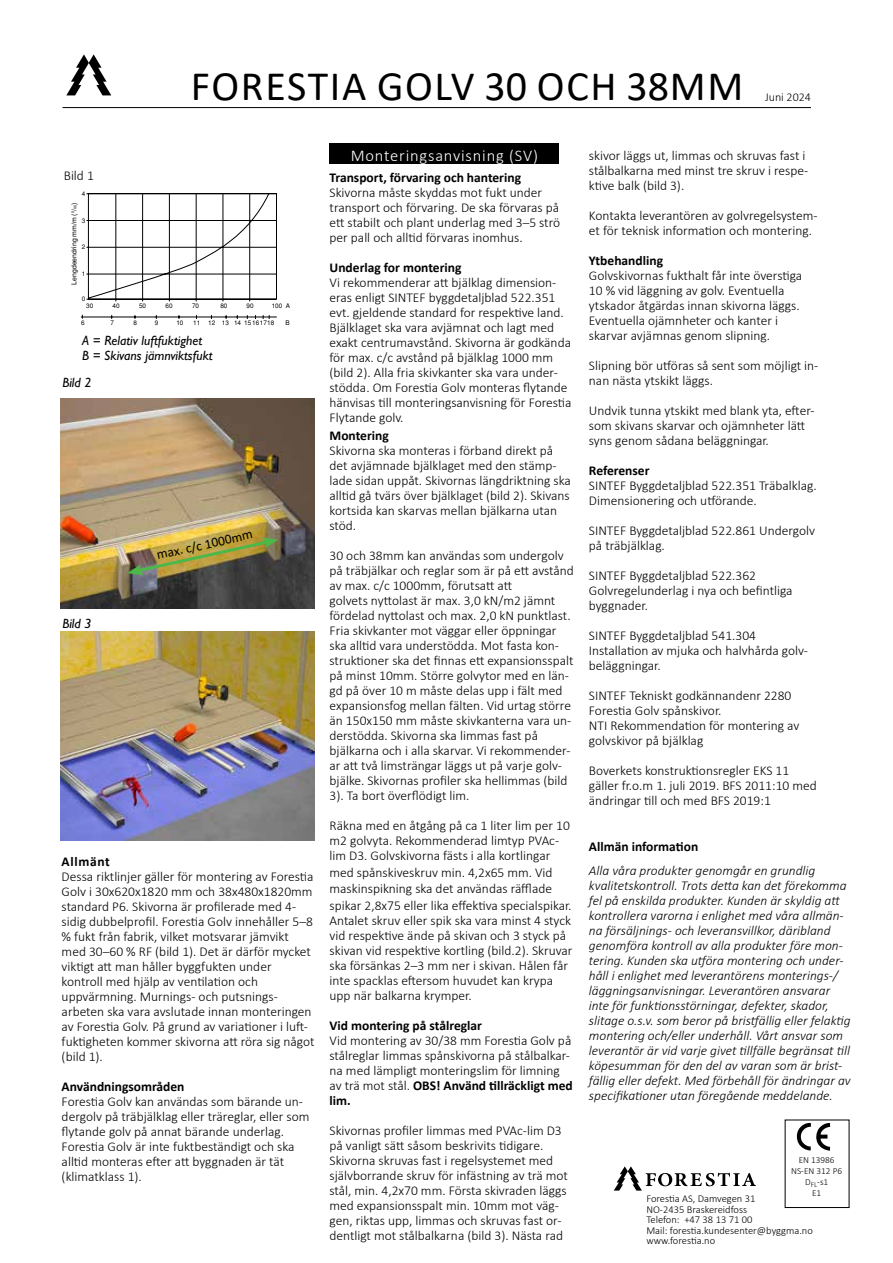
<style>
.page{position:relative;width:893px;height:1263px;background:#fff}
.page>*{position:absolute;margin:0;border:0;box-sizing:border-box;transform-origin:0 0}
.t1{font:42px "Calibri";letter-spacing:.04em;color:#000}
.t2{font:300 16.5px "Calibri";letter-spacing:.05em;color:#fff}
.t3{font:300 13.5px/15px "Calibri";color:#000}
.t4{font:italic 300 13.5px/15px "Calibri";color:#000}
.t5{font:700 13.5px "Calibri";color:#000}
.t6{font:italic 13.5px/15px "Gill Sans Std";color:#000}
.t7{font:13.5px "Calibri";color:#000}
.t8{font:700 13.5px "Calibri";letter-spacing:.05em;color:#000}
.t9{font:300 12px "Calibri";color:#000}
.t10{font:italic 10.8px/12.8px "Times";color:#000}
.t11{font:300 10.5px/10.5px "Calibri";color:#000}
.t12{font:300 9.3px/10.9px "Calibri";color:#000;text-align:center}
.t13{font:6.9px "Helvetica";color:#000}
.t14{font:6.3px "Helvetica";color:#000}
.s1{font-size:3.6px}
.s2{font-weight:700}
</style>
<div class="page">
<div style="left:330px;top:144px;width:229px;height:20px;background:#000"></div>
<hr style="left:63px;top:107px;width:748px;height:1px;background:#000">
<svg style="left:66px;top:54px;width:45px;height:41px"></svg>
<svg style="left:86px;top:193px;width:191px;height:107px"></svg>
<hr style="left:116px;top:194px;width:1px;height:107px;background:#000">
<hr style="left:142px;top:194px;width:1px;height:107px;background:#000">
<hr style="left:169px;top:194px;width:1px;height:107px;background:#000">
<hr style="left:196px;top:194px;width:1px;height:107px;background:#000">
<hr style="left:223px;top:194px;width:1px;height:107px;background:#000">
<hr style="left:249px;top:194px;width:1px;height:107px;background:#000">
<hr style="left:81px;top:317px;width:196px;height:1px;background:#000">
<svg style="left:263px;top:315px;width:7px;height:4px"></svg>
<img style="left:60px;top:399px;width:255px;height:209px">
<img style="left:60px;top:631px;width:255px;height:210px">
<img style="left:127px;top:537px;width:151px;height:38px">
<svg style="left:614px;top:1166px;width:142px;height:24px"></svg>
<svg style="left:797px;top:1123px;width:33px;height:28px"></svg>
<h1 class="t1" style="left:191px;top:56px;width:554px">FORESTIA GOLV 30 OCH 38MM</h1>
<p class="t9" style="left:765px;top:89px;width:47px">Juni 2024</p>
<p class="t3" style="left:64px;top:168px;width:32px">Bild 1</p>
<p class="t14" style="left:82px;top:190px;width:5px">4</p>
<p class="t14" style="left:82px;top:217px;width:5px">3</p>
<p class="t14" style="left:82px;top:243px;width:5px">2</p>
<p class="t14" style="left:82px;top:270px;width:5px">1</p>
<p class="t14" style="left:82px;top:295px;width:5px">0</p>
<p class="t13" style="left:70px;top:284px;width:83px;rotate:-90deg">Lengdeendring mm/m (<sup>0</sup>/<span class="s1">00</span>)</p>
<p class="t14" style="left:113px;top:302px;width:9px">40</p>
<p class="t14" style="left:139px;top:302px;width:9px">50</p>
<p class="t14" style="left:166px;top:302px;width:9px">60</p>
<p class="t14" style="left:192px;top:302px;width:9px">70</p>
<p class="t14" style="left:220px;top:302px;width:9px">80</p>
<p class="t14" style="left:247px;top:302px;width:9px">90</p>
<p class="t14" style="left:272px;top:302px;width:20px">100 A</p>
<p class="t10" style="left:80px;top:337px;width:131px">A = Relativ fuktighet<br>B = Platens likevektsfuktighet</p>
<p class="t14" style="left:86px;top:302px;width:9px">30</p>
<p class="t14" style="left:81px;top:319px;width:5px">6</p>
<p class="t14" style="left:244px;top:319px;width:32px">15 161718</p>
<p class="t14" style="left:110px;top:319px;width:5px">7</p>
<p class="t14" style="left:133px;top:319px;width:5px">8</p>
<p class="t14" style="left:155px;top:319px;width:5px">9</p>
<p class="t14" style="left:176px;top:319px;width:9px">10</p>
<p class="t14" style="left:193px;top:319px;width:49px">11 12 13 14</p>
<p class="t14" style="left:285px;top:319px;width:6px">B</p>
<p class="t6" style="left:82px;top:333px;width:132px">A = Relativ luftfuktighet<br>B = Skivans jämnviktsfukt</p>
<p class="t6" style="left:63px;top:375px;width:31px">Bild 2</p>
<p class="t6" style="left:63px;top:616px;width:31px">Bild 3</p>
<p class="t7" style="left:155px;top:546px;width:99px;rotate:-13deg">max. c/c 1000mm</p>
<p class="t8" style="left:62px;top:852px;width:50px">Allmänt</p>
<p class="t3" style="left:62px;top:869px;width:254px">Dessa riktlinjer gäller för montering av Forestia Golv i 30x620x1820 mm och 38x480x1820mm standard P6. Skivorna är profilerade med 4- sidig dubbelprofil. Forestia Golv innehåller 5–8 % fukt från fabrik, vilket motsvarar jämvikt med 30–60 % RF (bild 1). Det är därför mycket viktigt att man håller byggfukten under kontroll med hjälp av ventilation och uppvärmning. Murnings- och putsnings&shy;arbeten ska vara avslutade innan monteringen av Forestia Golv. På grund av variationer i luft&shy;fuktigheten kommer skivorna att röra sig något (bild 1).</p>
<p class="t5" style="left:62px;top:1077px;width:124px">Användningsområden</p>
<p class="t3" style="left:62px;top:1094px;width:249px">Forestia Golv kan användas som bärande un&shy;dergolv på träbjälklag eller träreglar, eller som flytande golv på annat bärande underlag.<br>Forestia Golv är inte fuktbeständigt och ska alltid monteras efter att byggnaden är tät (klimatklass 1).</p>
<p class="t2" style="left:351px;top:145px;width:189px">Monteringsanvisning (SV)</p>
<p class="t5" style="left:330px;top:168px;width:193px">Transport, förvaring och hantering</p>
<p class="t3" style="left:330px;top:185px;width:232px">Skivorna måste skyddas mot fukt under transport och förvaring. De ska förvaras på ett stabilt och plant underlag med 3–5 strö per pall och alltid förvaras inomhus.</p>
<p class="t5" style="left:330px;top:258px;width:133px">Underlag for montering</p>
<p class="t3" style="left:330px;top:275px;width:244px">Vi rekommenderar att bjälklag dimension&shy;eras enligt SINTEF byggdetaljblad 522.351 evt. gjeldende standard for respektive land.<br>Bjälklaget ska vara avjämnat och lagt med exakt centrumavstånd. Skivorna är godkända för max. c/c avstånd på bjälklag 1000 mm (bild 2). Alla fria skivkanter ska vara under&shy;stödda. Om Forestia Golv monteras flytande hänvisas till monteringsanvisning för Forestia Flytande golv.</p>
<p class="t5" style="left:330px;top:426px;width:61px">Montering</p>
<p class="t3" style="left:330px;top:443px;width:243px">Skivorna ska monteras i förband direkt på det avjämnade bjälklaget med den stämp&shy;lade sidan uppåt. Skivornas längdriktning ska alltid gå tvärs över bjälklaget (bild 2). Skivans kortsida kan skarvas mellan bjälkarna utan stöd.</p>
<p class="t3" style="left:330px;top:548px;width:246px">30 och 38mm kan användas som undergolv på träbjälkar och reglar som är på ett avstånd av max. c/c 1000mm, förutsatt att<br>golvets nyttolast är max. 3,0 kN/m2 jämnt fördelad nyttolast och max. 2,0 kN punktlast.<br>Fria skivkanter mot väggar eller öppningar ska alltid vara understödda. Mot fasta kon&shy;struktioner ska det finnas ett expansionsspalt på minst 10mm. Större golvytor med en län&shy;gd på över 10 m måste delas upp i fält med expansionsfog mellan fälten. Vid urtag större än 150x150 mm måste skivkanterna vara un&shy;derstödda. Skivorna ska limmas fast på bjälkarna och i alla skarvar. Vi rekommender&shy;ar att två limsträngar läggs ut på varje golv&shy;bjälke. Skivornas profiler ska hellimmas (bild 3). Ta bort överflödigt lim.</p>
<p class="t3" style="left:330px;top:818px;width:242px">Räkna med en åtgång på ca 1 liter lim per 10 m2 golvyta. Rekommenderad limtyp PVAc&shy;lim D3. Golvskivorna fästs i alla kortlingar</p>
<p class="t3" style="left:330px;top:864px;width:244px;line-height:16.5px">med spånskiveskruv min. 4,2x65 mm. Vid maskinspikning ska det användas räfflade spikar 2,8x75 eller lika effektiva specialspikar.</p>
<p class="t3" style="left:330px;top:913px;width:245px">Antalet skruv eller spik ska vara minst 4 styck vid respektive ände på skivan och 3 styck på skivan vid respektive kortling (bild.2). Skruvar ska försänkas 2–3 mm ner i skivan. Hålen får inte spacklas eftersom huvudet kan krypa upp när balkarna krymper.</p>
<p class="t5" style="left:330px;top:1016px;width:154px">Vid montering på stålreglar</p>
<p class="t3" style="left:330px;top:1033px;width:245px">Vid montering av 30/38 mm Forestia Golv på stålreglar limmas spånskivorna på stålbalkar&shy;na med lämpligt monteringslim för limning av trä mot stål. <span class="s2">OBS! Använd tillräckligt med lim.</span></p>
<p class="t3" style="left:330px;top:1123px;width:240px">Skivornas profiler limmas med PVAc-lim D3 på vanligt sätt såsom beskrivits tidigare.<br>Skivorna skruvas fast i regelsystemet med självborrande skruv för infästning av trä mot stål, min. 4,2x70 mm. Första skivraden läggs med expansionsspalt min. 10mm mot väg&shy;gen, riktas upp, limmas och skruvas fast or&shy;dentligt mot stålbalkarna (bild 3). Nästa rad</p>
<p class="t3" style="left:589px;top:148px;width:221px">skivor läggs ut, limmas och skruvas fast i stålbalkarna med minst tre skruv i respe&shy;ktive balk (bild 3).</p>
<p class="t3" style="left:589px;top:208px;width:230px">Kontakta leverantören av golvregelsystem&shy;et för teknisk information och montering.</p>
<p class="t5" style="left:589px;top:251px;width:76px">Ytbehandling</p>
<p class="t3" style="left:589px;top:268px;width:215px">Golvskivornas fukthalt får inte överstiga 10 % vid läggning av golv. Eventuella ytskador åtgärdas innan skivorna läggs.<br>Eventuella ojämnheter och kanter i skarvar avjämnas genom slipning.</p>
<p class="t3" style="left:589px;top:358px;width:231px">Slipning bör utföras så sent som möjligt in&shy;nan nästa ytskikt läggs.</p>
<p class="t3" style="left:589px;top:403px;width:227px">Undvik tunna ytskikt med blank yta, efter&shy;som skivans skarvar och ojämnheter lätt syns genom sådana beläggningar.</p>
<p class="t5" style="left:589px;top:461px;width:62px">Referenser</p>
<p class="t3" style="left:589px;top:478px;width:229px">SINTEF Byggdetaljblad 522.351 Träbalklag.<br>Dimensionering och utförande.</p>
<p class="t3" style="left:589px;top:523px;width:228px">SINTEF Byggdetaljblad 522.861 Undergolv på träbjälklag.</p>
<p class="t3" style="left:589px;top:568px;width:205px">SINTEF Byggdetaljblad 522.362<br>Golvregelunderlag i nya och befintliga byggnader.</p>
<p class="t3" style="left:589px;top:628px;width:220px">SINTEF Byggdetaljblad 541.304<br>Installation av mjuka och halvhårda golv&shy;beläggningar.</p>
<p class="t3" style="left:589px;top:688px;width:212px">SINTEF Tekniskt godkännandenr 2280<br>Forestia Golv spånskivor.<br>NTI Rekommendation för montering av golvskivor på bjälklag</p>
<p class="t3" style="left:589px;top:763px;width:229px">Boverkets konstruktionsregler EKS 11 gäller fr.o.m 1. juli 2019. BFS 2011:10 med ändringar till och med BFS 2019:1</p>
<p class="t5" style="left:589px;top:837px;width:111px">Allmän information</p>
<p class="t4" style="left:589px;top:862px;width:263px">Alla våra produkter genomgår en grundlig kvalitetskontroll. Trots detta kan det förekomma fel på enskilda produkter. Kunden är skyldig att kontrollera varorna i enlighet med våra allmän&shy;na försäljnings- och leveransvillkor, däribland genomföra kontroll av alla produkter före mon&shy;tering. Kunden ska utföra montering och under&shy;håll i enlighet med leverantörens monterings-/ läggningsanvisningar. Leverantören ansvarar inte för funktionsstörningar, defekter, skador, slitage o.s.v. som beror på bristfällig eller felaktig montering och/eller underhåll. Vårt ansvar som leverantör är vid varje givet tillfälle begränsat till köpesumman för den del av varan som är brist&shy;fällig eller defekt. Med förbehåll för ändringar av specifikationer utan föregående meddelande.</p>
<p class="t12" style="left:791px;top:1154px;width:52px">EN 13986<br>NS-EN 312 P6<br>D<sub>FL</sub>-s1<br>E1</p>
<p class="t11" style="left:646px;top:1193px;width:168px">Forestia AS, Damvegen 31<br>NO-2435 Braskereidfoss<br>Telefon: +47 38 13 71 00<br>Mail: forestia.kundesenter@byggma.no www.forestia.no</p>
</div>
